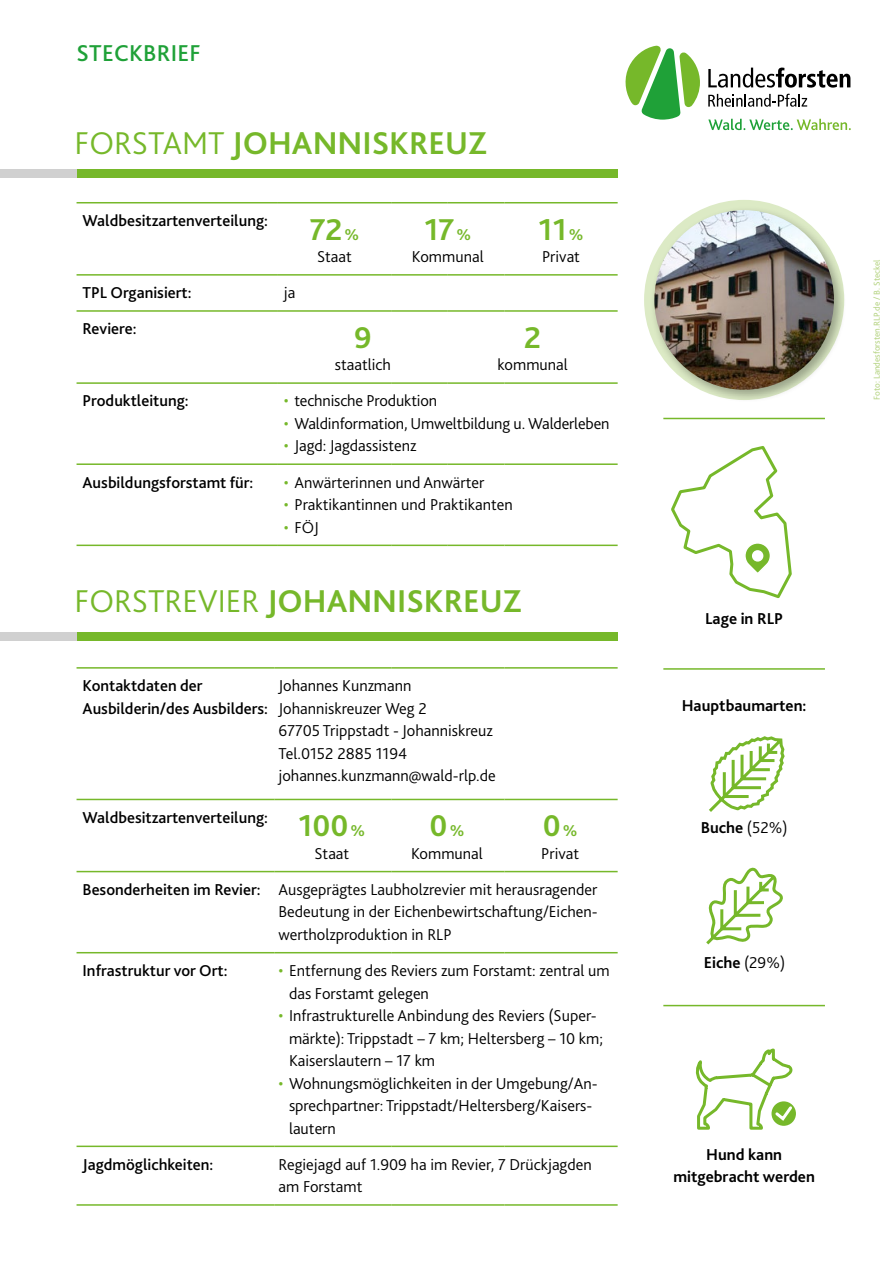
<style>
.page{position:relative;width:893px;height:1263px;background:#fff}
.page>*{position:absolute;margin:0;border:0;box-sizing:border-box;transform-origin:0 0}
.t1{font:700 33px "Bliss 2";color:#76b82a}
.t2{font:700 31.5px "Bliss 2";color:#76b82a}
.t3{font:500 24px "Bliss 2";letter-spacing:.01em;color:#1fa138}
.t4{font:300 16.5px/22.5px "Bliss 2";color:#000}
.t5{font:500 16.5px "Bliss 2";color:#000}
.t6{font:700 16.5px "Bliss 2";color:#000}
.t7{font:9px "Bliss 2";color:#b6d484}
.s1{font-weight:300}
.s2{font-size:16.5px}
.s3{color:#76b82a}
.s4{font-weight:500}
</style>
<div class="page">
<hr style="left:77px;top:545px;width:201px;height:1px;background:#76b82a">
<hr style="left:278px;top:545px;width:113px;height:1px;background:#76b82a">
<hr style="left:391px;top:545px;width:57px;height:1px;background:#76b82a">
<hr style="left:448px;top:545px;width:56px;height:1px;background:#76b82a">
<hr style="left:504px;top:545px;width:114px;height:1px;background:#76b82a">
<hr style="left:77px;top:463px;width:201px;height:2px;background:#76b82a">
<hr style="left:278px;top:463px;width:113px;height:2px;background:#76b82a">
<hr style="left:391px;top:463px;width:57px;height:2px;background:#76b82a">
<hr style="left:448px;top:463px;width:56px;height:2px;background:#76b82a">
<hr style="left:504px;top:463px;width:114px;height:2px;background:#76b82a">
<hr style="left:77px;top:382px;width:201px;height:2px;background:#76b82a">
<hr style="left:278px;top:382px;width:113px;height:2px;background:#76b82a">
<hr style="left:391px;top:382px;width:57px;height:2px;background:#76b82a">
<hr style="left:448px;top:382px;width:56px;height:2px;background:#76b82a">
<hr style="left:504px;top:382px;width:114px;height:2px;background:#76b82a">
<hr style="left:77px;top:310px;width:201px;height:2px;background:#76b82a">
<hr style="left:278px;top:310px;width:113px;height:2px;background:#76b82a">
<hr style="left:391px;top:310px;width:57px;height:2px;background:#76b82a">
<hr style="left:448px;top:310px;width:56px;height:2px;background:#76b82a">
<hr style="left:504px;top:310px;width:114px;height:2px;background:#76b82a">
<hr style="left:77px;top:274px;width:201px;height:2px;background:#76b82a">
<hr style="left:278px;top:274px;width:113px;height:2px;background:#76b82a">
<hr style="left:391px;top:274px;width:57px;height:2px;background:#76b82a">
<hr style="left:448px;top:274px;width:56px;height:2px;background:#76b82a">
<hr style="left:504px;top:274px;width:114px;height:2px;background:#76b82a">
<hr style="left:77px;top:202px;width:201px;height:1px;background:#76b82a">
<hr style="left:278px;top:202px;width:113px;height:1px;background:#76b82a">
<hr style="left:391px;top:202px;width:57px;height:1px;background:#76b82a">
<hr style="left:448px;top:202px;width:56px;height:1px;background:#76b82a">
<hr style="left:504px;top:202px;width:114px;height:1px;background:#76b82a">
<div style="left:77px;top:169px;width:541px;height:9px;background:#76b82a"></div>
<div style="left:0;top:169px;width:77px;height:9px;background:#d0d0d0"></div>
<hr style="left:663px;top:668px;width:162px;height:2px;background:#76b82a">
<hr style="left:663px;top:418px;width:162px;height:1px;background:#76b82a">
<hr style="left:663px;top:1005px;width:162px;height:1px;background:#76b82a">
<hr style="left:77px;top:1204px;width:197px;height:2px;background:#76b82a">
<hr style="left:274px;top:1204px;width:117px;height:2px;background:#76b82a">
<hr style="left:391px;top:1204px;width:113px;height:2px;background:#76b82a">
<hr style="left:504px;top:1204px;width:114px;height:2px;background:#76b82a">
<hr style="left:77px;top:1145px;width:197px;height:2px;background:#76b82a">
<hr style="left:274px;top:1145px;width:117px;height:2px;background:#76b82a">
<hr style="left:391px;top:1145px;width:113px;height:2px;background:#76b82a">
<hr style="left:504px;top:1145px;width:114px;height:2px;background:#76b82a">
<hr style="left:77px;top:952px;width:197px;height:1px;background:#76b82a">
<hr style="left:274px;top:952px;width:117px;height:1px;background:#76b82a">
<hr style="left:391px;top:952px;width:113px;height:1px;background:#76b82a">
<hr style="left:504px;top:952px;width:114px;height:1px;background:#76b82a">
<hr style="left:77px;top:871px;width:197px;height:1px;background:#76b82a">
<hr style="left:274px;top:871px;width:117px;height:1px;background:#76b82a">
<hr style="left:391px;top:871px;width:113px;height:1px;background:#76b82a">
<hr style="left:504px;top:871px;width:114px;height:1px;background:#76b82a">
<hr style="left:77px;top:799px;width:197px;height:1px;background:#76b82a">
<hr style="left:274px;top:799px;width:117px;height:1px;background:#76b82a">
<hr style="left:391px;top:799px;width:113px;height:1px;background:#76b82a">
<hr style="left:504px;top:799px;width:114px;height:1px;background:#76b82a">
<hr style="left:77px;top:667px;width:197px;height:2px;background:#76b82a">
<hr style="left:274px;top:667px;width:117px;height:2px;background:#76b82a">
<hr style="left:391px;top:667px;width:113px;height:2px;background:#76b82a">
<hr style="left:504px;top:667px;width:114px;height:2px;background:#76b82a">
<div style="left:77px;top:632px;width:541px;height:9px;background:#76b82a"></div>
<div style="left:0;top:632px;width:77px;height:9px;background:#d0d0d0"></div>
<svg style="left:625px;top:45px;width:75px;height:75px"></svg>
<svg style="left:708px;top:94px;width:99px;height:13px"></svg>
<svg style="left:708px;top:68px;width:142px;height:20px"></svg>
<svg style="left:708px;top:119px;width:143px;height:11px"></svg>
<svg style="left:671px;top:446px;width:121px;height:152px"></svg>
<svg style="left:709px;top:736px;width:76px;height:76px"></svg>
<svg style="left:706px;top:867px;width:77px;height:78px"></svg>
<svg style="left:695px;top:1048px;width:100px;height:82px"></svg>
<div style="left:650px;top:206px;width:197px;height:196px;background:#000;opacity:.3"></div>
<img style="left:654px;top:210px;width:180px;height:180px;border-radius:90px">
<p class="t3" style="left:77px;top:38px;width:126px">STECKBRIEF</p>
<h1 class="t1" style="left:75px;top:122px;width:414px"><span class="s1">FORSTAMT</span> JOHANNISKREUZ</h1>
<p class="t5" style="left:83px;top:210px;width:187px">Waldbesitzartenverteilung:</p>
<p class="t2" style="left:310px;top:210px;width:51px">72<span class="s2">%</span></p>
<p class="t4" style="left:317px;top:245px;width:36px">Staat</p>
<p class="t5" style="left:83px;top:282px;width:111px">TPL Organisiert:</p>
<p class="t4" style="left:284px;top:281px;width:13px">ja</p>
<p class="t5" style="left:83px;top:319px;width:55px">Reviere:</p>
<p class="t2" style="left:354px;top:318px;width:19px">9</p>
<p class="t4" style="left:335px;top:353px;width:58px">staatlich</p>
<p class="t2" style="left:425px;top:210px;width:48px">17<span class="s2">%</span></p>
<p class="t4" style="left:412px;top:245px;width:73px">Kommunal</p>
<p class="t2" style="left:539px;top:210px;width:46px">11<span class="s2">%</span></p>
<p class="t4" style="left:542px;top:245px;width:39px">Privat</p>
<p class="t2" style="left:524px;top:318px;width:18px">2</p>
<p class="t4" style="left:498px;top:353px;width:72px">kommunal</p>
<p class="t5" style="left:83px;top:391px;width:108px">Produktleitung:</p>
<p class="t4" style="left:284px;top:389px;width:155px"><span class="s3">•</span> technische Produktion</p>
<p class="t4" style="left:284px;top:412px;width:327px"><span class="s3">•</span> Waldinformation, Umweltbildung u. Walderleben</p>
<p class="t4" style="left:284px;top:434px;width:134px"><span class="s3">•</span> Jagd: Jagdassistenz</p>
<p class="t5" style="left:83px;top:472px;width:172px">Ausbildungsforstamt für:</p>
<p class="t4" style="left:284px;top:470px;width:202px"><span class="s3">•</span> Anwärterinnen und Anwärter</p>
<p class="t4" style="left:284px;top:493px;width:230px"><span class="s3">•</span> Praktikantinnen und Praktikanten</p>
<p class="t4" style="left:284px;top:515px;width:36px"><span class="s3">•</span> FÖJ</p>
<h1 class="t1" style="left:75px;top:580px;width:448px"><span class="s1">FORSTREVIER</span> JOHANNISKREUZ</h1>
<p class="t6" style="left:705px;top:609px;width:80px">Lage in RLP</p>
<p class="t5" style="left:83px;top:675px;width:121px">Kontaktdaten der</p>
<p class="t4" style="left:278px;top:674px;width:134px">Johannes Kunzmann</p>
<p class="t5" style="left:83px;top:698px;width:346px">Ausbilderin/des Ausbilders: <span class="s1">Johanniskreuzer Weg 2</span></p>
<p class="t6" style="left:682px;top:695px;width:126px">Hauptbaumarten:</p>
<p class="t4" style="left:278px;top:719px;width:219px">67705 Trippstadt - Johanniskreuz<br>Tel.0152 2885 1194 johannes.kunzmann@wald-rlp.de</p>
<p class="t5" style="left:83px;top:807px;width:187px">Waldbesitzartenverteilung:</p>
<p class="t2" style="left:298px;top:806px;width:68px">100<span class="s2">%</span></p>
<p class="t4" style="left:314px;top:842px;width:36px">Staat</p>
<p class="t2" style="left:430px;top:806px;width:36px">0<span class="s2">%</span></p>
<p class="t4" style="left:411px;top:842px;width:73px">Kommunal</p>
<p class="t2" style="left:543px;top:806px;width:36px">0<span class="s2">%</span></p>
<p class="t4" style="left:541px;top:842px;width:39px">Privat</p>
<p class="t6" style="left:701px;top:817px;width:88px">Buche <span class="s1">(52%)</span></p>
<p class="t4" style="left:278px;top:878px;width:321px;text-align:justify;text-indent:-196px"><span class="s4">Besonderheiten im Revier:</span> Ausgeprägtes Laubholzrevier mit herausragender Bedeutung in der Eichenbewirtschaftung/Eichen&shy;wertholzproduktion in RLP</p>
<p class="t5" style="left:83px;top:960px;width:147px">Infrastruktur vor Ort:</p>
<p class="t4" style="left:289px;top:959px;width:322px;text-indent:-10px"><span class="s3">•</span> Entfernung des Reviers zum Forstamt: zentral um das Forstamt gelegen</p>
<p class="t4" style="left:289px;top:1004px;width:315px;text-indent:-10px"><span class="s3">•</span> Infrastrukturelle Anbindung des Reviers (Super&shy;märkte): Trippstadt – 7 km; Heltersberg – 10 km;<br>Kaiserslautern – 17 km</p>
<p class="t4" style="left:289px;top:1071px;width:310px;text-indent:-10px"><span class="s3">•</span> Wohnungsmöglichkeiten in der Umgebung/An&shy;sprechpartner: Trippstadt/Heltersberg/Kaisers&shy;lautern</p>
<p class="t5" style="left:83px;top:1154px;width:132px">Jagdmöglichkeiten:</p>
<p class="t4" style="left:278px;top:1152px;width:315px">Regiejagd auf 1.909 ha im Revier, 7 Drückjagden</p>
<p class="t4" style="left:278px;top:1175px;width:85px">am Forstamt</p>
<p class="t6" style="left:704px;top:952px;width:83px">Eiche <span class="s1">(29%)</span></p>
<p class="t6" style="left:706px;top:1144px;width:77px">Hund kann</p>
<p class="t6" style="left:673px;top:1166px;width:143px">mitgebracht werden</p>
<p class="t7" style="left:871px;top:400px;width:142px;rotate:-90deg">Foto: Landesforsten.RLP.de / B. Steckel</p>
</div>
